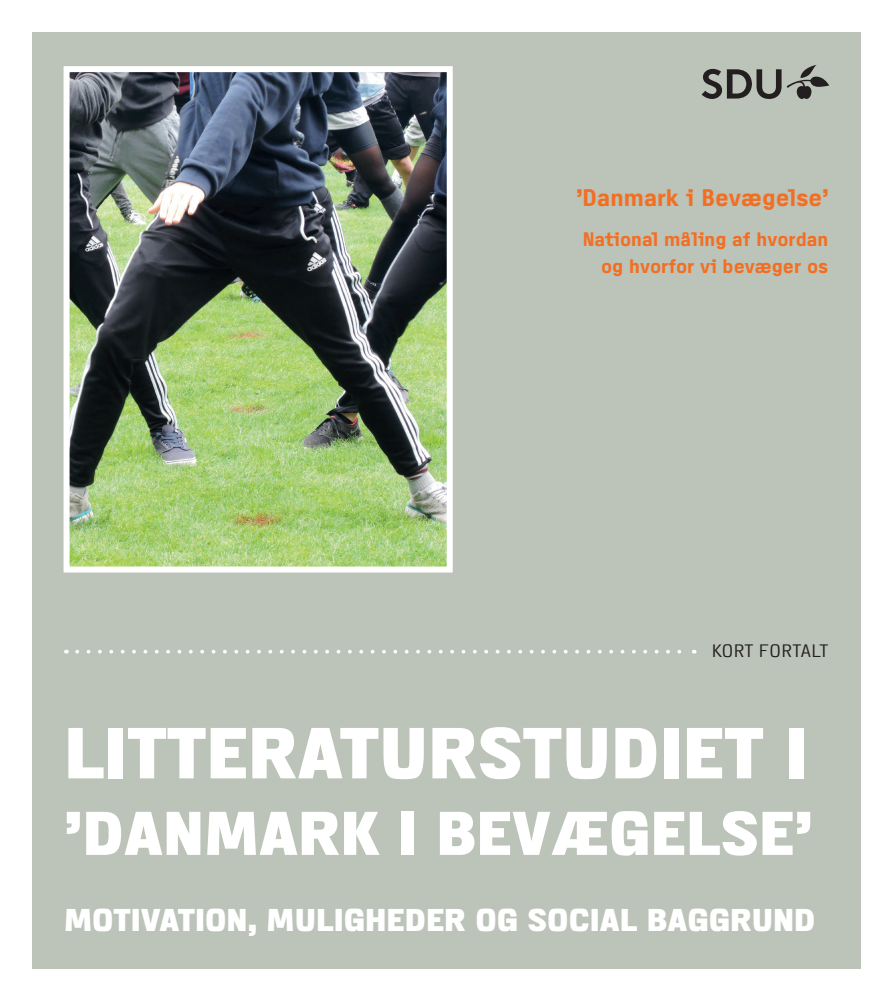
<style>
.page{position:relative;width:893px;height:1000px;background:#fff}
.page>*{position:absolute;margin:0;border:0;box-sizing:border-box;transform-origin:0 0}
.t1{font:800 72px "Access";color:#fff}
.t2{font:800 61.5px "Access";color:#fff}
.t3{font:800 31.5px "Access";color:#fff}
.t4{font:700 24px "Access";color:#f36e21}
.t5{font:700 19.5px/27px "Access";color:#f36e21;text-align:right}
.t6{font:18px "Access";letter-spacing:.02em;color:#231f20}
</style>
<div class="page">
<div style="left:32px;top:32px;width:828px;height:935px;background:#bcc3b8"></div>
<svg style="left:77px;top:649px;width:605px;height:4px"></svg>
<img style="left:71px;top:73px;width:375px;height:492px">
<div style="left:64px;top:66px;width:389px;height:506px;border:6px solid #fff"></div>
<svg style="left:702px;top:65px;width:127px;height:34px"></svg>
<p class="t4" style="left:577px;top:185px;width:253px">’Danmark i Bevægelse’</p>
<p class="t5" style="left:583px;top:226px;width:247px">National måling af hvordan og hvorfor vi bevæger os</p>
<p class="t6" style="left:712px;top:641px;width:118px">KORT FORTALT</p>
<h1 class="t1" style="left:64px;top:713px;width:746px">LITTERATURSTUDIET I</h1>
<h2 class="t2" style="left:64px;top:799px;width:750px">’DANMARK I BEVÆGELSE’</h2>
<h3 class="t3" style="left:64px;top:902px;width:753px">MOTIVATION, MULIGHEDER OG SOCIAL BAGGRUND</h3>
</div>
